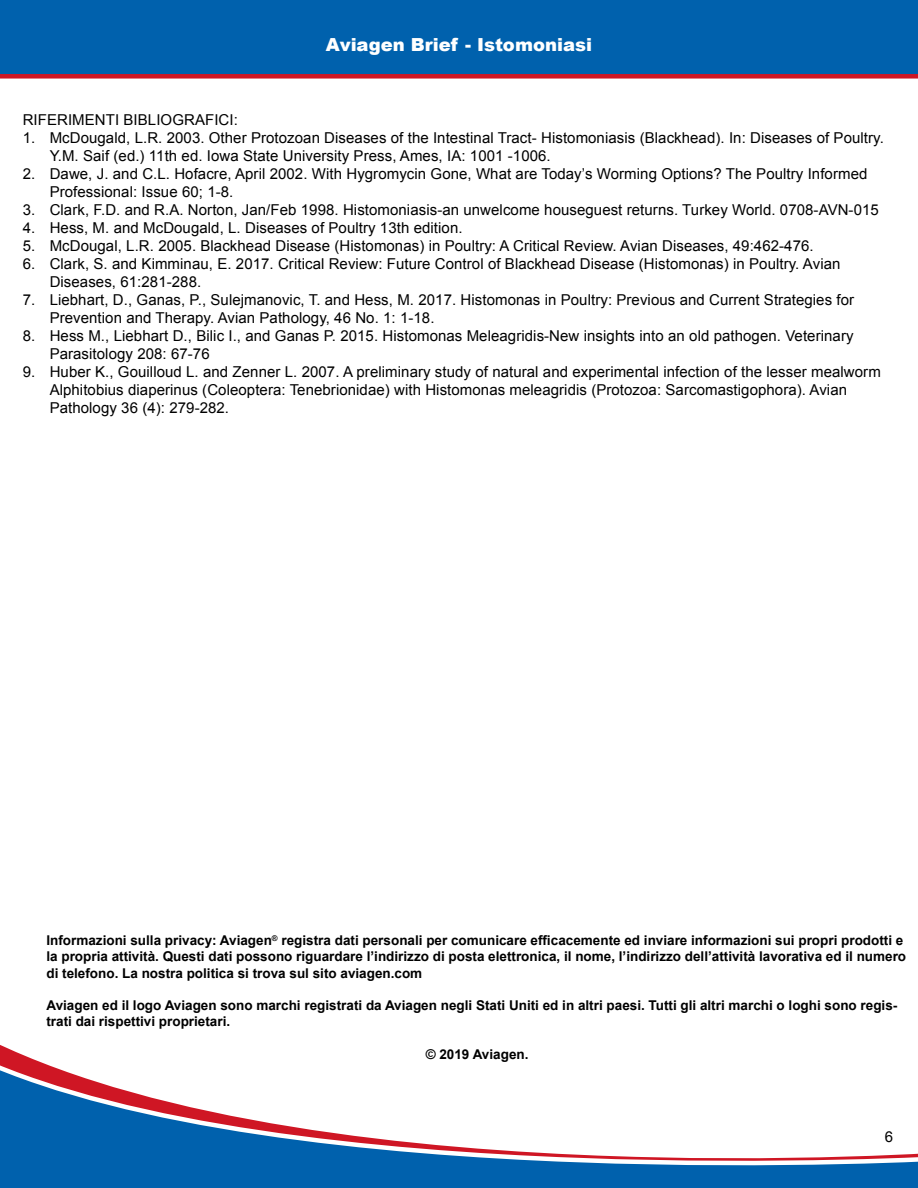
<style>
.page{position:relative;width:918px;height:1188px;background:#fff}
.page>*{position:absolute;margin:0;border:0;box-sizing:border-box;transform-origin:0 0}
.t1{font:900 18px "Arial";color:#fff}
.t2{font:15px/18px "Arial";letter-spacing:.005em;color:#000}
.t3{font:700 13.5px/16.2px "Arial";color:#000}
</style>
<div class="page">
<svg style="left:0;top:1051px;width:918px;height:137px"></svg>
<div style="left:0;top:0;width:918px;height:79px;background:#0061ad"></div>
<p class="t1" style="left:326px;top:31px;width:268px">Aviagen Brief - Istomoniasi</p>
<p class="t2" style="left:23px;top:111px;width:217px">RIFERIMENTI BIBLIOGRAFICI:</p>
<p class="t2" style="left:50px;top:129px;width:836px;text-indent:-27px">1. McDougald, L.R. 2003. Other Protozoan Diseases of the Intestinal Tract- Histomoniasis (Blackhead). In: Diseases of Poultry.<br>Y.M. Saif (ed.) 11th ed. Iowa State University Press, Ames, IA: 1001 -1006.</p>
<p class="t2" style="left:50px;top:165px;width:819px;text-indent:-27px">2. Dawe, J. and C.L. Hofacre, April 2002. With Hygromycin Gone, What are Today’s Worming Options? The Poultry Informed<br>Professional: Issue 60; 1-8.</p>
<p class="t2" style="left:23px;top:201px;width:858px">3. Clark, F.D. and R.A. Norton, Jan/Feb 1998. Histomoniasis-an unwelcome houseguest returns. Turkey World. 0708-AVN-015</p>
<p class="t2" style="left:23px;top:219px;width:441px">4. Hess, M. and McDougald, L. Diseases of Poultry 13th edition.</p>
<p class="t2" style="left:23px;top:237px;width:793px">5. McDougal, L.R. 2005. Blackhead Disease (Histomonas) in Poultry: A Critical Review. Avian Diseases, 49:462-476.</p>
<p class="t2" style="left:50px;top:255px;width:792px;text-indent:-27px">6. Clark, S. and Kimminau, E. 2017. Critical Review: Future Control of Blackhead Disease (Histomonas) in Poultry. Avian<br>Diseases, 61:281-288.</p>
<p class="t2" style="left:50px;top:291px;width:806px;text-indent:-27px">7. Liebhart, D., Ganas, P., Sulejmanovic, T. and Hess, M. 2017. Histomonas in Poultry: Previous and Current Strategies for<br>Prevention and Therapy. Avian Pathology, 46 No. 1: 1-18.</p>
<p class="t2" style="left:50px;top:327px;width:805px;text-indent:-27px">8. Hess M., Liebhart D., Bilic I., and Ganas P. 2015. Histomonas Meleagridis-New insights into an old pathogen. Veterinary<br>Parasitology 208: 67-76</p>
<p class="t2" style="left:50px;top:363px;width:833px;text-indent:-27px">9. Huber K., Gouilloud L. and Zenner L. 2007. A preliminary study of natural and experimental infection of the lesser mealworm<br>Alphitobius diaperinus (Coleoptera: Tenebrionidae) with Histomonas meleagridis (Protozoa: Sarcomastigophora). Avian<br>Pathology 36 (4): 279-282.</p>
<p class="t3" style="left:46px;top:933px;width:861px">Informazioni sulla privacy: Aviagen<sup>®</sup> registra dati personali per comunicare efficacemente ed inviare informazioni sui propri prodotti e la propria attività. Questi dati possono riguardare l’indirizzo di posta elettronica, il nome, l’indirizzo dell’attività lavorativa ed il numero di telefono. La nostra politica si trova sul sito aviagen.com</p>
<p class="t3" style="left:46px;top:997px;width:852px">Aviagen ed il logo Aviagen sono marchi registrati da Aviagen negli Stati Uniti ed in altri paesi. Tutti gli altri marchi o loghi sono regis&shy;trati dai rispettivi proprietari.</p>
<p class="t3" style="left:426px;top:1046px;width:104px">© 2019 Aviagen.</p>
<p class="t2" style="left:885px;top:1128px;width:10px">6</p>
</div>
